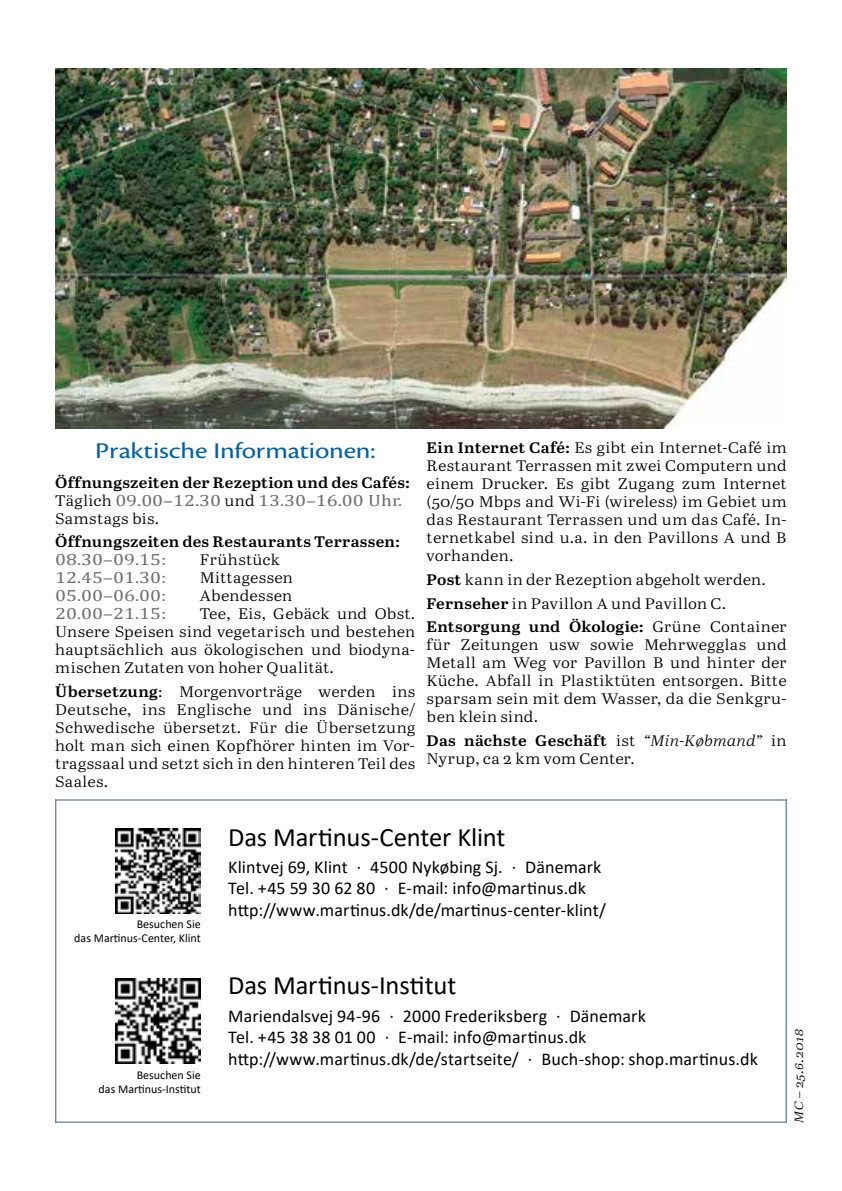
<style>
.page{position:relative;width:842px;height:1191px;background:#fff}
.page>*{position:absolute;margin:0;border:0;box-sizing:border-box;transform-origin:0 0}
.t1{font:26.6px "Calibri";letter-spacing:-.01em;color:#000}
.t2{font:23.4px "Cronos Pro";letter-spacing:-.005em;color:#0061a7;scale:1.22 1}
.t3{font:18px/21.6px "Calibri";letter-spacing:.005em;color:#000}
.t4{font:16.2px "Cambria Math";color:#6e6e6e;scale:1.22 1}
.t5{font:15.2px/18px "Abril Text Lt";letter-spacing:.015em;color:#000;text-align:justify;scale:1.11 1}
.t6{font:600 15.2px "Abril Text";letter-spacing:.015em;color:#000;scale:1.11 1}
.t7{font:12px/14px "Calibri";color:#000;text-align:right}
.t8{font:italic 12px "Abril Text Lt";letter-spacing:.01em;color:#000;scale:1.2 1}
.s1{font-family:"Abril Text Lt";font-size:15.2px;color:#000}
.s2{font-family:"Abril Text";font-weight:600}
.s3{font-family:"Abril Text Lt";font-weight:400}
.s4{font-family:"Abril Text Lt";font-weight:400;font-style:italic}
</style>
<div class="page">
<img style="left:55px;top:68px;width:732px;height:360px">
<hr style="left:55px;top:799px;width:732px;height:1px;background:#385c8f">
<hr style="left:55px;top:1121px;width:732px;height:1px;background:#385c8f">
<hr style="left:786px;top:799px;width:1px;height:323px;background:#385c8f">
<hr style="left:55px;top:799px;width:1px;height:323px;background:#385c8f">
<img style="left:116px;top:828px;width:85px;height:85px">
<img style="left:116px;top:978px;width:85px;height:85px">
<h2 class="t2" style="left:95px;top:437px;width:231px">Praktische Informationen:</h2>
<p class="t6" style="left:55px;top:471px;width:321px">Öffnungszeiten der Rezeption und des Cafés:</p>
<p class="t4" style="left:55px;top:490px;width:286px"><span class="s1">Täglich</span> 09.00–12.30 <span class="s1">und</span> 13.30–16.00 Uhr.</p>
<p class="t5" style="left:55px;top:508px;width:95px">Samstags bis.</p>
<p class="t6" style="left:55px;top:531px;width:312px">Öffnungszeiten des Restaurants Terrassen:</p>
<p class="t4" style="left:55px;top:550px;width:92px">08.30–09.15:</p>
<p class="t5" style="left:200px;top:550px;width:74px">Frühstück</p>
<p class="t4" style="left:55px;top:568px;width:92px">12.45–01.30:</p>
<p class="t5" style="left:200px;top:568px;width:85px">Mittagessen</p>
<p class="t4" style="left:55px;top:586px;width:92px">05.00–06.00:</p>
<p class="t5" style="left:200px;top:586px;width:85px">Abendessen</p>
<p class="t4" style="left:55px;top:604px;width:92px">20.00–21.15:</p>
<p class="t5" style="left:55px;top:604px;width:326px;text-indent:145px">Tee, Eis, Gebäck und Obst.<br>Unsere Speisen sind vegetarisch und bestehen hauptsächlich aus ökologischen und biodyna&shy;mischen Zutaten von hoher Qualität.</p>
<p class="t5" style="left:55px;top:682px;width:326px"><span class="s2">Übersetzung</span>: Morgenvorträge werden ins Deutsche, ins Englische und ins Dänische/ Schwedische übersetzt. Für die Übersetzung holt man sich einen Kopfhörer hinten im Vor&shy;tragssaal und setzt sich in den hinteren Teil des Saales.</p>
<p class="t5" style="left:427px;top:438px;width:326px"><span class="s2">Ein Internet Café:</span> Es gibt ein Internet-Café im Restaurant Terrassen mit zwei Computern und einem Drucker. Es gibt Zugang zum Internet (50/50 Mbps and Wi-Fi (wireless) im Gebiet um das Restaurant Terrassen und um das Café. In&shy;ternetkabel sind u.a. in den Pavillons A und B vorhanden.</p>
<p class="t5" style="left:427px;top:567px;width:307px;line-height:23.6px"><span class="s2">Post</span> kann in der Rezeption abgeholt werden.<br><span class="s2">Fernseher</span> in Pavillon A und Pavillon C.</p>
<p class="t6" style="left:427px;top:616px;width:326px">Entsorgung und Ökologie: <span class="s3">Grüne Container</span></p>
<p class="t5" style="left:427px;top:635px;width:326px">für Zeitungen usw sowie Mehrwegglas und Metall am Weg vor Pavillon B und hinter der Küche. Abfall in Plastiktüten entsorgen. Bitte sparsam sein mit dem Wasser, da die Senkgru&shy;ben klein sind.</p>
<p class="t6" style="left:427px;top:729px;width:326px">Das nächste Geschäft <span class="s3">ist</span> <span class="s4">“Min-Købmand”</span> <span class="s3">in</span></p>
<p class="t5" style="left:427px;top:749px;width:189px">Nyrup, ca 2 km vom Center.</p>
<p class="t7" style="left:74px;top:917px;width:128px">Besuchen Sie<br>das Martinus-Center, Klint</p>
<p class="t7" style="left:99px;top:1067px;width:104px">Besuchen Sie<br>das Martinus-Institut</p>
<h1 class="t1" style="left:228px;top:818px;width:279px">Das Martinus-Center Klint</h1>
<p class="t3" style="left:228px;top:855px;width:379px">Klintvej 69, Klint · 4500 Nykøbing Sj. · Dänemark<br>Tel. +45 59 30 62 80 · E-mail: info@martinus.dk http://www.martinus.dk/de/martinus-center-klint/</p>
<h1 class="t1" style="left:228px;top:967px;width:230px">Das Martinus-Institut</h1>
<p class="t3" style="left:228px;top:1004px;width:531px">Mariendalsvej 94-96 · 2000 Frederiksberg · Dänemark<br>Tel. +45 38 38 01 00 · E-mail: info@martinus.dk http://www.martinus.dk/de/startseite/ · Buch-shop: shop.martinus.dk</p>
<p class="t8" style="left:790px;top:1123px;width:80px;rotate:-90deg">MC – 25.6.2018</p>
</div>
